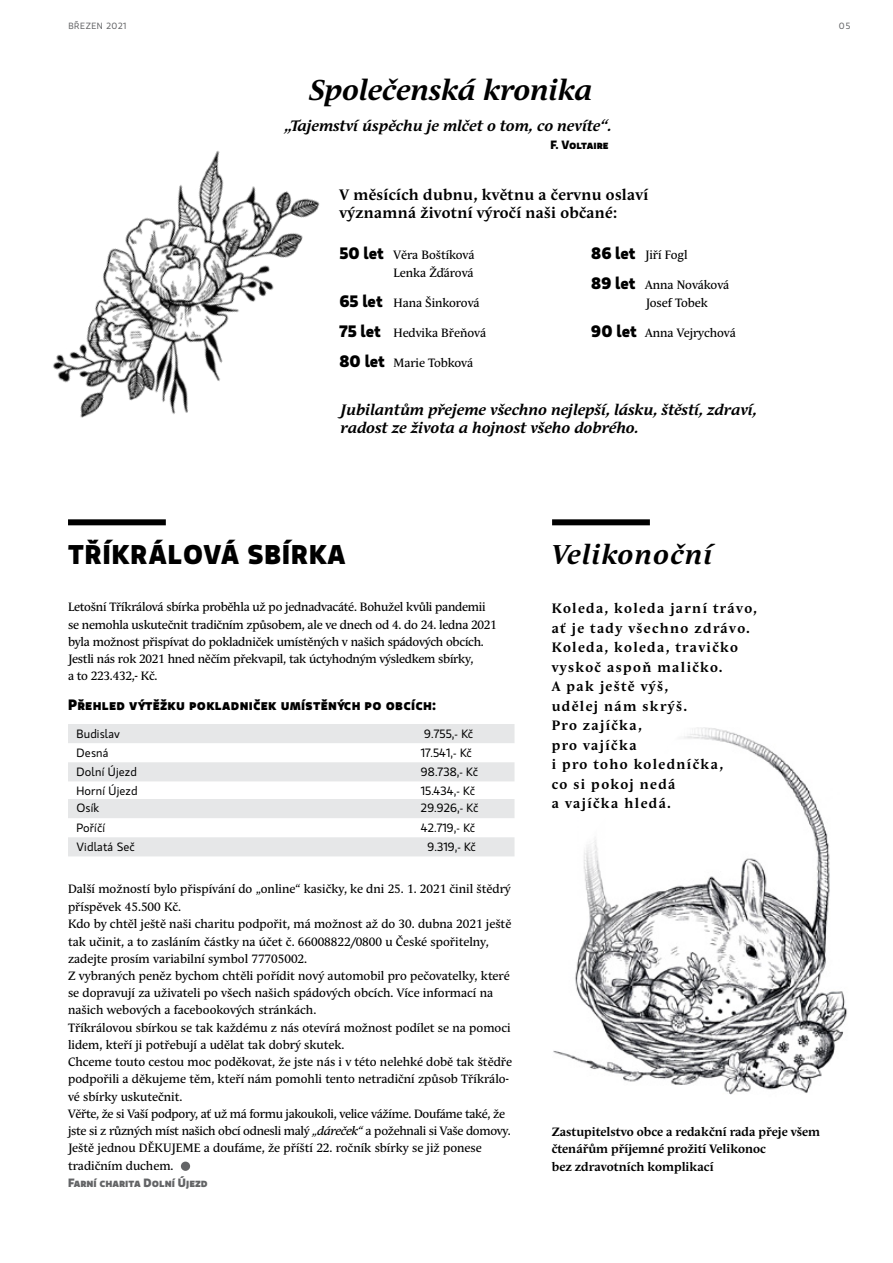
<style>
.page{position:relative;width:893px;height:1263px;background:#fff}
.page>*{position:absolute;margin:0;border:0;box-sizing:border-box;transform-origin:0 0}
.t1{font:70.5px "Andulka Text Pro";color:#636466}
.t2{font:italic 700 28.5px "Andulka Text Pro";color:#000}
.t3{font:700 27px "Gloriola Std";letter-spacing:.04em;color:#000}
.t4{font:italic 700 27px "Andulka Text Pro";letter-spacing:.04em;color:#000}
.t5{font:italic 700 15px/18px "Andulka Text Pro";color:#000}
.t6{font:700 15px/18px "Andulka Text Pro";letter-spacing:.02em;color:#000}
.t7{font:700 15px "Gloriola Std";letter-spacing:.02em;color:#000}
.t8{font:700 13.5px/19.5px "Andulka Text Pro";letter-spacing:.1em;color:#000}
.t9{font:12px/17.4px "Andulka Text Pro";color:#000}
.t10{font:12px/17.2px "Andulka Text Pro";letter-spacing:-.02em;color:#000}
.t11{font:12px "Gloriola Std";letter-spacing:.01em;color:#000}
.t12{font:700 12px/17.2px "Andulka Text Pro";color:#000}
.t13{font:700 12px "Gloriola Std";color:#636466}
.t14{font:700 12px "Gloriola Std";color:#000}
.t15{font:9px "Gloriola Std";letter-spacing:.06em;color:#636466}
.s1{font-family:"Gloriola Std";font-weight:700;font-size:16.5px}
.s2{font-style:italic}
</style>
<div class="page">
<img style="left:553px;top:728px;width:294px;height:367px">
<img style="left:53px;top:150px;width:267px;height:268px">
<svg style="left:68px;top:724px;width:446px;height:132px;fill:#e6e7e8"></svg>
<div style="left:68px;top:519px;width:98px;height:6px;background:#000"></div>
<div style="left:552px;top:519px;width:98px;height:6px;background:#000"></div>
<p class="t15" style="left:68px;top:20px;width:60px">BŘEZEN 2021</p>
<p class="t15" style="left:839px;top:20px;width:13px">05</p>
<h2 class="t2" style="left:309px;top:74px;width:285px">Společenská kronika</h2>
<p class="t5" style="left:285px;top:117px;width:328px">„Tajemství úspěchu je mlčet o tom, co nevíte“.</p>
<p class="t14" style="left:550px;top:136px;width:60px">F. Voltaire</p>
<p class="t6" style="left:339px;top:185px;width:310px">V měsících dubnu, květnu a červnu oslaví významná životní výročí naši občané:</p>
<p class="t9" style="left:339px;top:246px;width:137px;line-height:18px;text-align:right"><span class="s1">50 let</span> Věra Boštíková<br>Lenka Žďárová</p>
<p class="t9" style="left:339px;top:294px;width:142px"><span class="s1">65 let</span> Hana Šinkorová</p>
<p class="t9" style="left:339px;top:324px;width:148px"><span class="s1">75 let</span> Hedvika Břeňová</p>
<p class="t9" style="left:339px;top:354px;width:135px"><span class="s1">80 let</span> Marie Tobková</p>
<p class="t9" style="left:591px;top:246px;width:98px"><span class="s1">86 let</span> Jiří Fogl</p>
<p class="t9" style="left:646px;top:276px;width:85px;line-height:18px;text-indent:-54px"><span class="s1">89 let</span> Anna Nováková<br>Josef Tobek</p>
<p class="t9" style="left:591px;top:324px;width:146px"><span class="s1">90 let</span> Anna Vejrychová</p>
<p class="t5" style="left:341px;top:401px;width:418px">Jubilantům přejeme všechno nejlepší, lásku, štěstí, zdraví, radost ze života a hojnost všeho dobrého.</p>
<h3 class="t3" style="left:68px;top:535px;width:279px">TŘÍKRÁLOVÁ SBÍRKA</h3>
<p class="t10" style="left:68px;top:599px;width:430px">Letošní Tříkrálová sbírka proběhla už po jednadvacáté. Bohužel kvůli pandemii se nemohla uskutečnit tradičním způsobem, ale ve dnech od 4. do 24. ledna 2021 byla možnost přispívat do pokladniček umístěných v našich spádových obcích.<br>Jestli nás rok 2021 hned něčím překvapil, tak úctyhodným výsledkem sbírky,<br>a to 223.432,- Kč.</p>
<p class="t7" style="left:68px;top:694px;width:370px">Přehled výtěžku pokladniček umístěných po obcích:</p>
<p class="t11" style="left:77px;top:726px;width:45px">Budislav</p>
<p class="t11" style="left:424px;top:726px;width:50px">9.755,- Kč</p>
<p class="t11" style="left:77px;top:744px;width:33px">Desná</p>
<p class="t11" style="left:421px;top:744px;width:52px">17.541,- Kč</p>
<p class="t11" style="left:77px;top:763px;width:62px">Dolní Újezd</p>
<p class="t11" style="left:421px;top:763px;width:59px">98.738,- Kč</p>
<p class="t11" style="left:77px;top:782px;width:63px">Horní Újezd</p>
<p class="t11" style="left:421px;top:782px;width:56px">15.434,- Kč</p>
<p class="t11" style="left:77px;top:800px;width:24px">Osík</p>
<p class="t11" style="left:421px;top:800px;width:59px">29.926,- Kč</p>
<p class="t11" style="left:77px;top:819px;width:30px">Poříčí</p>
<p class="t11" style="left:421px;top:819px;width:56px">42.719,- Kč</p>
<p class="t11" style="left:77px;top:838px;width:60px">Vidlatá Seč</p>
<p class="t11" style="left:428px;top:838px;width:50px">9.319,- Kč</p>
<p class="t9" style="left:68px;top:880px;width:446px">Další možností bylo přispívání do „online“ kasičky, ke dni 25. 1. 2021 činil štědrý příspěvek 45.500 Kč.<br>Kdo by chtěl ještě naši charitu podpořit, má možnost až do 30. dubna 2021 ještě tak učinit, a to zasláním částky na účet č. 66008822/0800 u České spořitelny, zadejte prosím variabilní symbol 77705002.<br>Z vybraných peněz bychom chtěli pořídit nový automobil pro pečovatelky, které se dopravují za uživateli po všech našich spádových obcích. Více informací na našich webových a facebookových stránkách.<br>Tříkrálovou sbírkou se tak každému z nás otevírá možnost podílet se na pomoci lidem, kteří ji potřebují a udělat tak dobrý skutek.<br>Chceme touto cestou moc poděkovat, že jste nás i v této nelehké době tak štědře podpořili a děkujeme těm, kteří nám pomohli tento netradiční způsob Tříkrálo&shy;vé sbírky uskutečnit.<br>Věřte, že si Vaší podpory, ať už má formu jakoukoli, velice vážíme. Doufáme také, že jste si z různých míst našich obcí odnesli malý <span class="s2">„dáreček“</span> a požehnali si Vaše domovy.<br>Ještě jednou DĚKUJEME a doufáme, že příští 22. ročník sbírky se již ponese tradičním duchem.</p>
<p class="t13" style="left:68px;top:1174px;width:141px">Farní charita Dolní Újezd</p>
<h1 class="t1" style="left:177px;top:1121px;width:19px">·</h1>
<h3 class="t4" style="left:552px;top:539px;width:162px">Velikonoční</h3>
<p class="t8" style="left:552px;top:599px;width:207px">Koleda, koleda jarní trávo, ať je tady všechno zdrávo.<br>Koleda, koleda, travičko vyskoč aspoň maličko.<br>A pak ještě výš,<br>udělej nám skrýš.<br>Pro zajíčka,<br>pro vajíčka<br>i pro toho koledníčka,<br>co si pokoj nedá<br>a vajíčka hledá.</p>
<p class="t12" style="left:552px;top:1123px;width:270px">Zastupitelstvo obce a redakční rada přeje všem čtenářům příjemné prožití Velikonoc<br>bez zdravotních komplikací</p>
</div>
